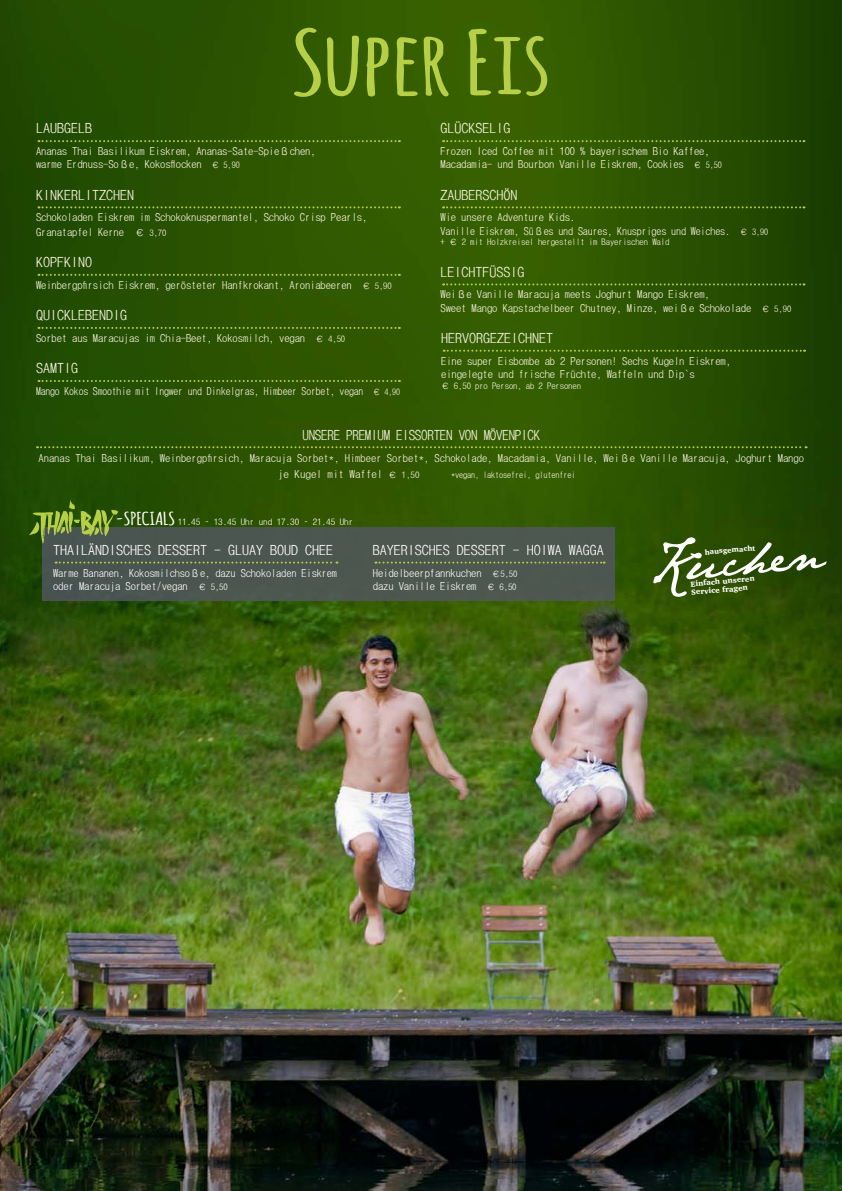
<style>
.page{position:relative;width:842px;height:1191px;background:#fff}
.page>*{position:absolute;margin:0;border:0;box-sizing:border-box;transform-origin:0 0}
.t1{font:700 87.4px "Amatic";color:#b6cf47;scale:1.43 1}
.t2{font:50.2px "Jane Austen";color:#fff}
.t3{font:14px "Dotum Che";color:#faf7e6}
.t4{font:14px "Dotum Che";color:#fff}
.t5{font:14px "Dotum Che";letter-spacing:-.02em;color:#faf7e6;scale:.93 1}
.t6{font:11px/13.2px "Dotum Che";letter-spacing:-.01em;color:#faf7e6;scale:.96 1}
.t7{font:11px/13.2px "Dotum Che";letter-spacing:-.01em;color:#fff;scale:.94 1}
.t8{font:11px "Dotum Che";letter-spacing:-.01em;color:#faf7e6;scale:.88 1}
.t9{font:11px/13.2px "Dotum Che";letter-spacing:-.01em;color:#fff;scale:.96 1}
.t10{font:9px "Dotum Che";letter-spacing:-.01em;color:#faf7e6;scale:.96 1}
.t11{font:9px "Dotum Che";color:#fff}
.t12{font:9px "Dotum Che";letter-spacing:-.01em;color:#faf7e6;scale:.91 1}
.t13{font:900 7.6px/8.3px "Charter";color:#fff}
.t14{font:900 7.4px "Charter";color:#fff}
.s1{font-size:9px}
.s2{font-size:10px}
.s3{font-family:"Amatic";font-weight:700;font-size:17.5px}
</style>
<div class="page">
<img style="left:0;top:0;width:842px;height:1191px">
<div style="left:43px;top:527px;width:572px;height:73px;background:#4c5750"></div>
<svg style="left:444px;top:350px;width:361px;height:2px"></svg>
<svg style="left:375px;top:561px;width:230px;height:2px"></svg>
<svg style="left:56px;top:561px;width:281px;height:2px"></svg>
<svg style="left:443px;top:206px;width:361px;height:2px"></svg>
<svg style="left:37px;top:446px;width:770px;height:2px"></svg>
<svg style="left:29px;top:500px;width:89px;height:43px"></svg>
<svg style="left:39px;top:206px;width:361px;height:2px"></svg>
<svg style="left:443px;top:140px;width:361px;height:2px"></svg>
<svg style="left:443px;top:283px;width:361px;height:2px"></svg>
<svg style="left:39px;top:327px;width:361px;height:2px"></svg>
<svg style="left:39px;top:274px;width:361px;height:2px"></svg>
<svg style="left:39px;top:380px;width:361px;height:2px"></svg>
<svg style="left:39px;top:140px;width:361px;height:2px"></svg>
<h1 class="t1" style="left:292px;top:0;width:182px">Super Eis</h1>
<p class="t3" style="left:36px;top:121px;width:57px">LAUBGELB</p>
<p class="t6" style="left:36px;top:144px;width:293px">Ananas Thai Basilikum Eiskrem, Ananas-Sate-Spießchen, warme Erdnuss-Soße, Kokosflocken <span class="s1">€ 5,90</span></p>
<p class="t3" style="left:36px;top:187px;width:99px">KINKERLITZCHEN</p>
<p class="t6" style="left:36px;top:210px;width:347px;line-height:14.4px">Schokoladen Eiskrem im Schokoknuspermantel, Schoko Crisp Pearls,<br>Granatapfel Kerne <span class="s2">€</span> <span class="s1">3,70</span></p>
<p class="t3" style="left:441px;top:121px;width:71px">GLÜCKSELIG</p>
<p class="t6" style="left:441px;top:144px;width:294px">Frozen Iced Coffee mit 100 % bayerischem Bio Kaffee,<br>Macadamia- und Bourbon Vanille Eiskrem, Cookies <span class="s1">€ 5,50</span></p>
<p class="t3" style="left:441px;top:187px;width:78px">ZAUBERSCHÖN</p>
<p class="t6" style="left:441px;top:211px;width:343px">Wie unsere Adventure Kids.<br>Vanille Eiskrem, Süßes und Saures, Knuspriges und Weiches. <span class="s1">€ 3,90</span></p>
<p class="t10" style="left:441px;top:237px;width:240px">+ € 2 mit Holzkreisel hergestellt im Bayerischen Wald</p>
<p class="t3" style="left:36px;top:255px;width:57px">KOPFKINO</p>
<p class="t6" style="left:36px;top:278px;width:372px">Weinbergpfirsich Eiskrem, gerösteter Hanfkrokant, Aroniabeeren <span class="s1">€ 5,90</span></p>
<p class="t3" style="left:441px;top:265px;width:85px">LEICHTFÜSSIG</p>
<p class="t6" style="left:441px;top:288px;width:367px">Weiße Vanille Maracuja meets Joghurt Mango Eiskrem,<br>Sweet Mango Kapstachelbeer Chutney, Minze, weiße Schokolade <span class="s1">€ 5,90</span></p>
<p class="t3" style="left:36px;top:308px;width:92px">QUICKLEBENDIG</p>
<p class="t6" style="left:36px;top:331px;width:324px">Sorbet aus Maracujas im Chia-Beet, Kokosmilch, vegan <span class="s1">€ 4,50</span></p>
<p class="t3" style="left:441px;top:331px;width:113px">HERVORGEZEICHNET</p>
<p class="t6" style="left:441px;top:354px;width:303px">Eine super Eisbombe ab 2 Personen! Sechs Kugeln Eiskrem, eingelegte und frische Früchte, Waffeln und Dip`s</p>
<p class="t10" style="left:441px;top:381px;width:147px">€ 6,50 pro Person, ab 2 Personen</p>
<p class="t5" style="left:302px;top:428px;width:257px">UNSERE PREMIUM EISSORTEN VON MÖVENPICK</p>
<p class="t6" style="left:278px;top:450px;width:549px;line-height:16px;text-indent:-240px">Ananas Thai Basilikum, Weinbergpfirsich, Maracuja Sorbet*, Himbeer Sorbet*, Schokolade, Macadamia, Vanille, Weiße Vanille Maracuja, Joghurt Mango je Kugel mit Waffel <span class="s1">€ 1,50</span></p>
<p class="t3" style="left:36px;top:361px;width:43px">SAMTIG</p>
<p class="t8" style="left:36px;top:385px;width:415px">Mango Kokos Smoothie mit Ingwer und Dinkelgras, Himbeer Sorbet, vegan <span class="s1">€ 4,90</span></p>
<p class="t12" style="left:451px;top:470px;width:138px">*vegan, laktosefrei, glutenfrei</p>
<p class="t11" style="left:115px;top:517px;width:240px"><span class="s3">-SPECIALS</span> 11.45 – 13.45 Uhr und 17.30 – 21.45 Uhr</p>
<p class="t4" style="left:53px;top:543px;width:282px">THAILÄNDISCHES DESSERT - GLUAY BOUD CHEE</p>
<p class="t7" style="left:53px;top:566px;width:304px">Warme Bananen, Kokosmilchsoße, dazu Schokoladen Eiskrem oder Maracuja Sorbet/vegan <span class="s1">€ 5,50</span></p>
<p class="t4" style="left:373px;top:543px;width:232px">BAYERISCHES DESSERT - HOIWA WAGGA</p>
<p class="t9" style="left:373px;top:566px;width:152px">Heidelbeerpfannkuchen <span class="s1">€5,50 </span>dazu Vanille Eiskrem <span class="s1">€ 6,50</span></p>
<h2 class="t2" style="left:644px;top:536px;width:177px;rotate:-5deg">Kuchen</h2>
<p class="t14" style="left:704px;top:547px;width:52px;rotate:-5deg">hausgemacht</p>
<p class="t13" style="left:690px;top:579px;width:66px;rotate:-5deg">Einfach unseren<br>Service fragen</p>
</div>
